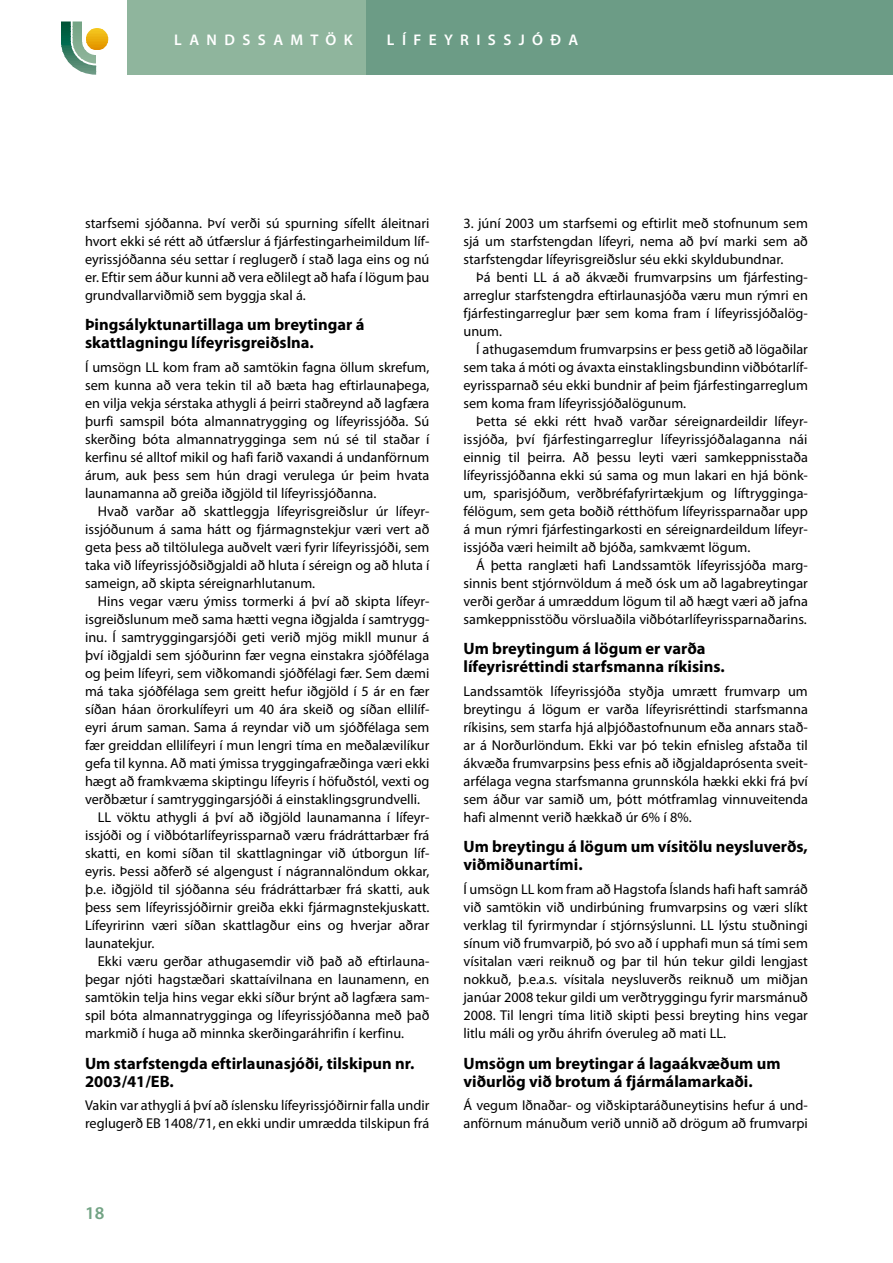
<style>
.page{position:relative;width:893px;height:1263px;background:#fff}
.page>*{position:absolute;margin:0;border:0;box-sizing:border-box;transform-origin:0 0}
.t1{font:600 18px "Myriad Pro";color:#72a384}
.t2{font:700 16.5px/18px "Myriad Pro";color:#000}
.t3{font:600 15.45px "Myriad Pro";letter-spacing:.48em;color:#fff}
.t4{font:14.25px/18px "Myriad Pro";color:#000;text-align:justify}
</style>
<div class="page">
<div style="left:140px;top:0;width:753px;height:75px;background:#6c9c86"></div>
<div style="left:128px;top:0;width:238px;height:75px;background:#8fb59d"></div>
<hr style="left:61px;top:22px;width:35px;height:1px;background:#005234">
<hr style="left:61px;top:23px;width:35px;height:2px;background:#005436">
<hr style="left:61px;top:25px;width:35px;height:1px;background:#005638">
<hr style="left:61px;top:27px;width:35px;height:1px;background:#00583a">
<hr style="left:61px;top:28px;width:35px;height:2px;background:#005a3c">
<hr style="left:61px;top:30px;width:35px;height:1px;background:#005c3e">
<hr style="left:61px;top:32px;width:35px;height:1px;background:#005e40">
<hr style="left:61px;top:33px;width:35px;height:2px;background:#006042">
<hr style="left:61px;top:35px;width:35px;height:1px;background:#006244">
<hr style="left:61px;top:37px;width:35px;height:1px;background:#006447">
<hr style="left:61px;top:38px;width:35px;height:2px;background:#006649">
<hr style="left:61px;top:40px;width:35px;height:1px;background:#00684c">
<hr style="left:61px;top:42px;width:35px;height:1px;background:#006a4e">
<hr style="left:61px;top:43px;width:35px;height:2px;background:#006c51">
<hr style="left:61px;top:45px;width:35px;height:1px;background:#126f53">
<hr style="left:61px;top:47px;width:35px;height:1px;background:#1c7256">
<hr style="left:61px;top:48px;width:35px;height:2px;background:#237459">
<hr style="left:61px;top:50px;width:35px;height:1px;background:#2a765b">
<hr style="left:61px;top:52px;width:35px;height:1px;background:#2f785e">
<hr style="left:61px;top:53px;width:35px;height:2px;background:#357b61">
<hr style="left:61px;top:55px;width:35px;height:1px;background:#3b7e64">
<hr style="left:61px;top:56px;width:35px;height:2px;background:#408066">
<hr style="left:61px;top:58px;width:35px;height:2px;background:#45836a">
<hr style="left:61px;top:60px;width:35px;height:1px;background:#4b856d">
<hr style="left:61px;top:61px;width:35px;height:2px;background:#508870">
<hr style="left:61px;top:63px;width:35px;height:2px;background:#548a73">
<hr style="left:61px;top:65px;width:35px;height:1px;background:#598e76">
<hr style="left:61px;top:66px;width:35px;height:2px;background:#5d9079">
<hr style="left:61px;top:68px;width:35px;height:2px;background:#62937c">
<hr style="left:61px;top:70px;width:35px;height:1px;background:#67957f">
<hr style="left:61px;top:71px;width:35px;height:2px;background:#6b9983">
<hr style="left:61px;top:73px;width:35px;height:2px;background:#709b87">
<svg style="left:73px;top:22px;width:35px;height:41px"></svg>
<hr style="left:892px;top:0;width:1px;height:75px;background:#8fb59d">
<p class="t3" style="left:174px;top:30px;width:180px">LANDSSAMTÖK</p>
<p class="t3" style="left:387px;top:30px;width:193px">LÍFEYRISSJÓÐA</p>
<p class="t4" style="left:85px;top:214px;width:346px">starfsemi sjóðanna. Því verði sú spurning sífellt áleitnari hvort ekki sé rétt að útfærslur á fjárfestingarheimildum líf&shy;eyrissjóðanna séu settar í reglugerð í stað laga eins og nú er. Eftir sem áður kunni að vera eðlilegt að hafa í lögum þau grundvallarviðmið sem byggja skal á.</p>
<p class="t2" style="left:85px;top:315px;width:281px">Þingsályktunartillaga um breytingar á skattlagningu lífeyrisgreiðslna.</p>
<p class="t4" style="left:85px;top:358px;width:346px">Í umsögn LL kom fram að samtökin fagna öllum skrefum, sem kunna að vera tekin til að bæta hag eftirlaunaþega, en vilja vekja sérstaka athygli á þeirri staðreynd að lagfæra þurfi samspil bóta almannatrygging og lífeyrissjóða. Sú skerðing bóta almannatrygginga sem nú sé til staðar í kerfinu sé alltof mikil og hafi farið vaxandi á undanförnum árum, auk þess sem hún dragi verulega úr þeim hvata launamanna að greiða iðgjöld til lífeyrissjóðanna.</p>
<p class="t4" style="left:85px;top:502px;width:346px;text-indent:13px">Hvað varðar að skattleggja lífeyrisgreiðslur úr lífeyr&shy;issjóðunum á sama hátt og fjármagnstekjur væri vert að geta þess að tiltölulega auðvelt væri fyrir lífeyrissjóði, sem taka við lífeyrissjóðsiðgjaldi að hluta í séreign og að hluta í sameign, að skipta séreignarhlutanum.</p>
<p class="t4" style="left:98px;top:592px;width:333px">Hins vegar væru ýmiss tormerki á því að skipta lífeyr-</p>
<p class="t4" style="left:85px;top:610px;width:346px">isgreiðslunum með sama hætti vegna iðgjalda í samtrygg-</p>
<p class="t4" style="left:85px;top:628px;width:346px">inu. Í samtryggingarsjóði geti verið mjög mikll munur á</p>
<p class="t4" style="left:85px;top:646px;width:346px">því iðgjaldi sem sjóðurinn fær vegna einstakra sjóðfélaga</p>
<p class="t4" style="left:85px;top:664px;width:346px">og þeim lífeyri, sem viðkomandi sjóðfélagi fær. Sem dæmi</p>
<p class="t4" style="left:85px;top:682px;width:346px">má taka sjóðfélaga sem greitt hefur iðgjöld í 5 ár en fær</p>
<p class="t4" style="left:85px;top:700px;width:346px">síðan háan örorkulífeyri um 40 ára skeið og síðan ellilíf-</p>
<p class="t4" style="left:85px;top:718px;width:346px">eyri árum saman. Sama á reyndar við um sjóðfélaga sem</p>
<p class="t4" style="left:85px;top:736px;width:346px">fær greiddan ellilífeyri í mun lengri tíma en meðalævilíkur</p>
<p class="t4" style="left:85px;top:754px;width:346px">gefa til kynna. Að mati ýmissa tryggingafræðinga væri ekki</p>
<p class="t4" style="left:85px;top:772px;width:346px">hægt að framkvæma skiptingu lífeyris í höfuðstól, vexti og</p>
<p class="t4" style="left:85px;top:790px;width:335px">verðbætur í samtryggingarsjóði á einstaklingsgrundvelli.</p>
<p class="t4" style="left:98px;top:808px;width:333px">LL vöktu athygli á því að iðgjöld launamanna í lífeyr-</p>
<p class="t4" style="left:85px;top:826px;width:346px">issjóði og í viðbótarlífeyrissparnað væru frádráttarbær frá</p>
<p class="t4" style="left:85px;top:844px;width:346px">skatti, en komi síðan til skattlagningar við útborgun líf-</p>
<p class="t4" style="left:85px;top:862px;width:346px">eyris. Þessi aðferð sé algengust í nágrannalöndum okkar,</p>
<p class="t4" style="left:85px;top:880px;width:346px">þ.e. iðgjöld til sjóðanna séu frádráttarbær frá skatti, auk</p>
<p class="t4" style="left:85px;top:898px;width:345px">þess sem lífeyrissjóðirnir greiða ekki fjármagnstekjuskatt.</p>
<p class="t4" style="left:85px;top:916px;width:346px">Lífeyririnn væri síðan skattlagður eins og hverjar aðrar</p>
<p class="t4" style="left:85px;top:934px;width:70px">launatekjur.</p>
<p class="t4" style="left:98px;top:952px;width:333px">Ekki væru gerðar athugasemdir við það að eftirlauna-</p>
<p class="t4" style="left:85px;top:970px;width:346px">þegar njóti hagstæðari skattaívilnana en launamenn, en</p>
<p class="t4" style="left:85px;top:988px;width:346px">samtökin telja hins vegar ekki síður brýnt að lagfæra sam-</p>
<p class="t4" style="left:85px;top:1006px;width:346px">spil bóta almannatrygginga og lífeyrissjóðanna með það</p>
<p class="t4" style="left:85px;top:1024px;width:319px">markmið í huga að minnka skerðingaráhrifin í kerfinu.</p>
<p class="t2" style="left:85px;top:1053px;width:331px">Um starfstengda eftirlaunasjóði, tilskipun nr.<br>2003/41/EB.</p>
<p class="t4" style="left:85px;top:1096px;width:346px">Vakin var athygli á því að íslensku lífeyrissjóðirnir falla undir reglugerð EB 1408/71, en ekki undir umrædda tilskipun frá</p>
<p class="t1" style="left:85px;top:1201px;width:20px">18</p>
<p class="t4" style="left:463px;top:214px;width:346px">3. júní 2003 um starfsemi og eftirlit með stofnunum sem sjá um starfstengdan lífeyri, nema að því marki sem að starfstengdar lífeyrisgreiðslur séu ekki skyldubundnar.</p>
<p class="t4" style="left:463px;top:268px;width:346px;text-indent:13px">Þá benti LL á að ákvæði frumvarpsins um fjárfesting&shy;arreglur starfstengdra eftirlaunasjóða væru mun rýmri en fjárfestingarreglur þær sem koma fram í lífeyrissjóðalög&shy;unum.</p>
<p class="t4" style="left:463px;top:340px;width:346px;text-indent:13px">Í athugasemdum frumvarpsins er þess getið að lögaðilar sem taka á móti og ávaxta einstaklingsbundinn viðbótarlíf&shy;eyrissparnað séu ekki bundnir af þeim fjárfestingarreglum sem koma fram lífeyrissjóðalögunum.</p>
<p class="t4" style="left:463px;top:412px;width:346px;text-indent:13px">Þetta sé ekki rétt hvað varðar séreignardeildir lífeyr&shy;issjóða, því fjárfestingarreglur lífeyrissjóðalaganna nái einnig til þeirra. Að þessu leyti væri samkeppnisstaða lífeyrissjóðanna ekki sú sama og mun lakari en hjá bönk&shy;um, sparisjóðum, verðbréfafyrirtækjum og líftrygginga&shy;félögum, sem geta boðið rétthöfum lífeyrissparnaðar upp á mun rýmri fjárfestingarkosti en séreignardeildum lífeyr&shy;issjóða væri heimilt að bjóða, samkvæmt lögum.</p>
<p class="t4" style="left:463px;top:556px;width:346px;text-indent:13px">Á þetta ranglæti hafi Landssamtök lífeyrissjóða marg&shy;sinnis bent stjórnvöldum á með ósk um að lagabreytingar verði gerðar á umræddum lögum til að hægt væri að jafna samkeppnisstöðu vörsluaðila viðbótarlífeyrissparnaðarins.</p>
<p class="t2" style="left:463px;top:639px;width:263px">Um breytingum á lögum er varða lífeyrisréttindi starfsmanna ríkisins.</p>
<p class="t4" style="left:463px;top:682px;width:346px">Landssamtök lífeyrissjóða styðja umrætt frumvarp um breytingu á lögum er varða lífeyrisréttindi starfsmanna ríkisins, sem starfa hjá alþjóðastofnunum eða annars stað&shy;ar á Norðurlöndum. Ekki var þó tekin efnisleg afstaða til ákvæða frumvarpsins þess efnis að iðgjaldaprósenta sveit&shy;arfélaga vegna starfsmanna grunnskóla hækki ekki frá því sem áður var samið um, þótt mótframlag vinnuveitenda hafi almennt verið hækkað úr 6% í 8%.</p>
<p class="t2" style="left:463px;top:837px;width:346px">Um breytingu á lögum um vísitölu neysluverðs, viðmiðunartími.</p>
<p class="t4" style="left:463px;top:880px;width:346px">Í umsögn LL kom fram að Hagstofa Íslands hafi haft samráð við samtökin við undirbúning frumvarpsins og væri slíkt verklag til fyrirmyndar í stjórnsýslunni. LL lýstu stuðningi sínum við frumvarpið, þó svo að í upphafi mun sá tími sem vísitalan væri reiknuð og þar til hún tekur gildi lengjast nokkuð, þ.e.a.s. vísitala neysluverðs reiknuð um miðjan janúar 2008 tekur gildi um verðtryggingu fyrir marsmánuð 2008. Til lengri tíma litið skipti þessi breyting hins vegar litlu máli og yrðu áhrifn óveruleg að mati LL.</p>
<p class="t2" style="left:463px;top:1053px;width:319px">Umsögn um breytingar á lagaákvæðum um viðurlög við brotum á fjármálamarkaði.</p>
<p class="t4" style="left:463px;top:1096px;width:346px">Á vegum Iðnaðar- og viðskiptaráðuneytisins hefur á und&shy;anförnum mánuðum verið unnið að drögum að frumvarpi</p>
</div>
